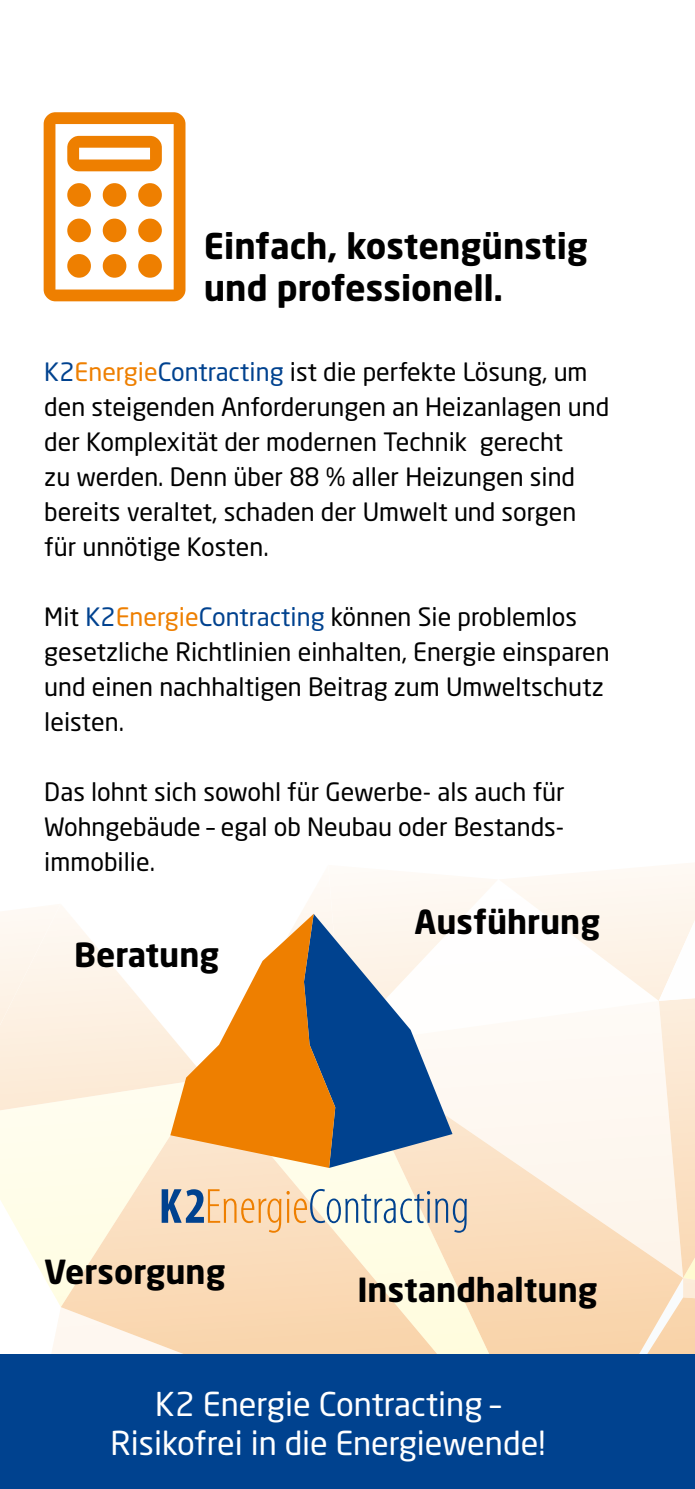
<style>
.page{position:relative;width:695px;height:1489px;background:#fff}
.page>*{position:absolute;margin:0;border:0;box-sizing:border-box;transform-origin:0 0}
.t1{font:700 35px/42px "Neo Sans Std";color:#000}
.t2{font:700 32.75px "Neo Sans Std";color:#000}
.t3{font:32.5px/39px "Neo Sans Std";color:#fff;text-align:center}
.t4{font:25px/35px "Neo Sans Std";color:#000}
.s1{color:#00428f}
.s2{color:#ee7f00}
</style>
<div class="page">
<svg style="left:61px;top:1306px;width:101px;height:48px;fill:#fef7f0"></svg>
<svg style="left:0;top:1114px;width:162px;height:192px;fill:#fffde9"></svg>
<svg style="left:0;top:906px;width:162px;height:208px"></svg>
<svg style="left:0;top:906px;width:61px;height:172px"></svg>
<div style="left:0;top:1354px;width:694px;height:134px;background:#00428f"></div>
<svg style="left:44px;top:112px;width:141px;height:189px"></svg>
<svg style="left:162px;top:863px;width:532px;height:491px"></svg>
<h1 class="t1" style="left:204px;top:224px;width:385px">Einfach, kostengünstig und professionell.</h1>
<p class="t4" style="left:44px;top:353px;width:566px"><span class="s1">K2</span><span class="s2">Energie</span><span class="s1">Contracting</span> ist die perfekte Lösung, um den steigenden Anforderungen an Heizanlagen und der Komplexität der modernen Technik gerecht<br>zu werden. Denn über 88 % aller Heizungen sind bereits veraltet, schaden der Umwelt und sorgen für unnötige Kosten.</p>
<p class="t4" style="left:44px;top:598px;width:567px">Mit <span class="s1">K2</span><span class="s2">Energie</span><span class="s1">Contracting</span> können Sie problemlos gesetzliche Richtlinien einhalten, Energie einsparen und einen nachhaltigen Beitrag zum Umweltschutz leisten.</p>
<p class="t4" style="left:44px;top:773px;width:522px;text-align:justify">Das lohnt sich sowohl für Gewerbe- als auch für Wohngebäude – egal ob Neubau oder Bestands&shy;immobilie.</p>
<h2 class="t2" style="left:74px;top:933px;width:146px">Beratung</h2>
<h2 class="t2" style="left:44px;top:1250px;width:182px">Versorgung</h2>
<h2 class="t2" style="left:414px;top:900px;width:187px">Ausführung</h2>
<h2 class="t2" style="left:357px;top:1268px;width:241px">Instandhaltung</h2>
<h3 class="t3" style="left:111px;top:1383px;width:436px">K2 Energie Contracting –<br>Risikofrei in die Energiewende!</h3>
</div>
